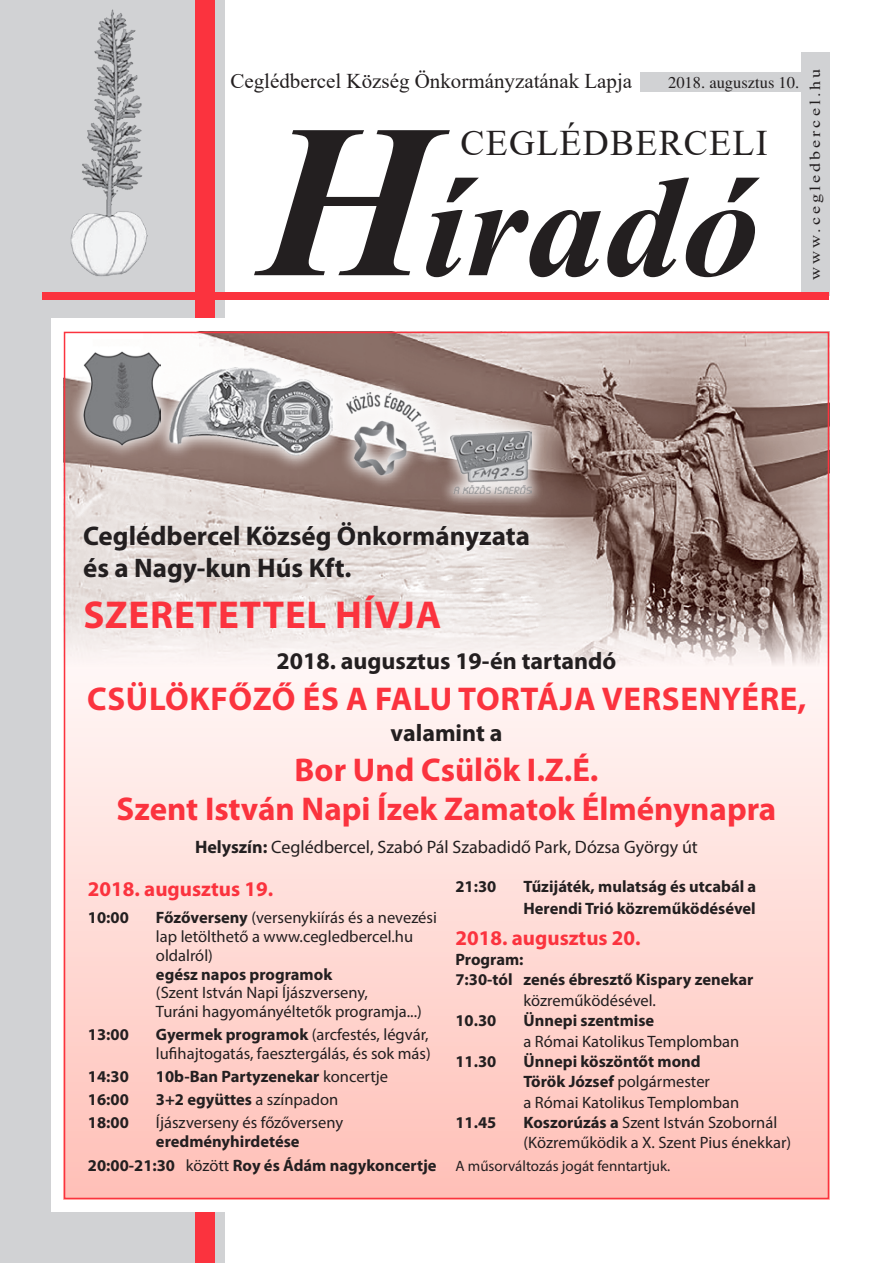
<style>
.page{position:relative;width:893px;height:1263px;background:#fff}
.page>*{position:absolute;margin:0;border:0;box-sizing:border-box;transform-origin:0 0}
.t1{font:italic 700 144px "Times New Roman";color:#231f20;scale:1.08 1}
.t2{font:700 39px "Myriad Pro";letter-spacing:.02em;color:#fb333e}
.t3{font:36px "Times New Roman";letter-spacing:.035em;color:#231f20}
.t4{font:700 33px/39.6px "Myriad Pro";color:#fb333e;text-align:center}
.t5{font:700 33px "Myriad Pro";letter-spacing:.02em;color:#fb333e}
.t6{font:700 27px/32.4px "Myriad Pro";color:#231f20}
.t7{font:700 24px "Myriad Pro";color:#231f20}
.t8{font:21px "Times New Roman";color:#231f20}
.t9{font:700 21px "Myriad Pro";color:#fb333e}
.t10{font:18px "Myriad Pro";color:#231f20}
.t11{font:16.5px/18.9px "Myriad Pro";color:#231f20}
.t12{font:700 16.5px/24.2px "Myriad Pro";color:#231f20}
.t13{font:16.5px "H Times";color:#231f20}
.t14{font:15px "Myriad Pro";color:#231f20}
.t15{font:15px "Times New Roman";letter-spacing:.17em;color:#231f20;scale:1.2 1}
.s1{font-size:219px}
.s2{font-weight:700}
.s3{font-weight:400}
</style>
<div class="page">
<div style="left:801px;top:52px;width:28px;height:244px;background:#d1d2d4"></div>
<div style="left:0;top:0;width:225px;height:1263px;background:#d1d2d4"></div>
<div style="left:196px;top:0;width:19px;height:1263px;background:#fb333e"></div>
<div style="left:43px;top:292px;width:786px;height:7px;background:#fb333e"></div>
<img style="left:70px;top:9px;width:78px;height:268px">
<svg style="left:51px;top:319px;width:187px;height:893px;background:#fbe9e9"></svg>
<img style="left:67px;top:335px;width:759px;height:262px">
<svg style="left:67px;top:597px;width:759px;height:599px;background:#fbdbd6"></svg>
<div style="left:640px;top:72px;width:168px;height:20px;background:#d1d2d4"></div>
<div style="left:437px;top:417px;width:109px;height:91px;background:#fff;opacity:.9"></div>
<img style="left:450px;top:431px;width:82px;height:62px">
<div style="left:154px;top:352px;width:193px;height:119px;background:#fff;opacity:.9"></div>
<img style="left:176px;top:368px;width:156px;height:88px">
<div style="left:68px;top:336px;width:108px;height:124px;background:#fff;opacity:.9"></div>
<img style="left:83px;top:351px;width:78px;height:94px">
<div style="left:331px;top:377px;width:120px;height:113px;background:#fff;opacity:.9"></div>
<img style="left:346px;top:392px;width:90px;height:85px">
<p class="t8" style="left:230px;top:66px;width:403px">Ceglédbercel Község Önkormányzatának Lapja</p>
<h3 class="t3" style="left:461px;top:118px;width:309px">CEGLÉDBERCELI</h3>
<p class="t13" style="left:668px;top:73px;width:133px">2018. augusztus 10.</p>
<h1 class="t1" style="left:261px;top:127px;width:463px"><span class="s1">H</span>íradó</h1>
<p class="t15" style="left:804px;top:280px;width:177px;rotate:-90deg">www.cegledbercel.hu</p>
<h3 class="t6" style="left:83px;top:518px;width:448px">Ceglédbercel Község Önkormányzata és a Nagy-kun Hús Kft.</h3>
<h2 class="t2" style="left:83px;top:589px;width:359px">SZERETETTEL HÍVJA</h2>
<h3 class="t7" style="left:276px;top:645px;width:341px">2018. augusztus 19-én tartandó</h3>
<h3 class="t5" style="left:87px;top:678px;width:721px">CSÜLÖKFŐZŐ ÉS A FALU TORTÁJA VERSENYÉRE,</h3>
<h3 class="t7" style="left:390px;top:717px;width:113px">valamint a</h3>
<h3 class="t4" style="left:117px;top:749px;width:661px">Bor Und Csülök I.Z.É.<br>Szent István Napi Ízek Zamatok Élménynapra</h3>
<p class="t10" style="left:195px;top:835px;width:504px"><span class="s2">Helyszín:</span> Ceglédbercel, Szabó Pál Szabadidő Park, Dózsa György út</p>
<p class="t9" style="left:88px;top:875px;width:187px">2018. augusztus 19.</p>
<p class="t12" style="left:88px;top:905px;width:42px">10:00</p>
<p class="t11" style="left:156px;top:908px;width:282px"><span class="s2">Főzőverseny</span> (versenykiírás és a nevezési lap letölthető a www.cegledbercel.hu oldalról)</p>
<p class="t12" style="left:156px;top:961px;width:178px">egész napos programok</p>
<p class="t11" style="left:156px;top:983px;width:267px">(Szent István Napi Íjászverseny,<br>Turáni hagyományéltetők programja...)</p>
<p class="t12" style="left:88px;top:1022px;width:42px">13:00</p>
<p class="t11" style="left:156px;top:1025px;width:276px"><span class="s2">Gyermek programok</span> (arcfestés, légvár, lufihajtogatás, faesztergálás, és sok más)</p>
<p class="t12" style="left:88px;top:1064px;width:42px">14:30</p>
<p class="t12" style="left:156px;top:1064px;width:234px">10b-Ban Partyzenekar <span class="s3">koncertje</span></p>
<p class="t12" style="left:88px;top:1087px;width:42px">16:00</p>
<p class="t12" style="left:156px;top:1087px;width:184px">3+2 együttes <span class="s3">a színpadon</span></p>
<p class="t12" style="left:88px;top:1110px;width:42px">18:00</p>
<p class="t11" style="left:156px;top:1113px;width:189px">Íjászverseny és főzőverseny</p>
<p class="t12" style="left:88px;top:1129px;width:350px;text-indent:68px">eredményhirdetése<br>20:00-21:30 <span class="s3">között</span> Roy és Ádám nagykoncertje</p>
<p class="t12" style="left:455px;top:874px;width:42px">21:30</p>
<p class="t12" style="left:523px;top:875px;width:234px;line-height:22.2px">Tűzijáték, mulatság és utcabál a<br>Herendi Trió közreműködésével</p>
<p class="t9" style="left:455px;top:924px;width:187px">2018. augusztus 20.</p>
<p class="t12" style="left:455px;top:949px;width:300px;line-height:20.4px">Program:<br>7:30-tól zenés ébresztő Kispary zenekar</p>
<p class="t11" style="left:523px;top:990px;width:134px">közreműködésével.</p>
<p class="t12" style="left:455px;top:1008px;width:42px">10.30</p>
<p class="t12" style="left:523px;top:1008px;width:132px">Ünnepi szentmise</p>
<p class="t11" style="left:523px;top:1031px;width:217px">a Római Katolikus Templomban</p>
<p class="t12" style="left:455px;top:1049px;width:42px">11.30</p>
<p class="t11" style="left:523px;top:1051px;width:217px;line-height:20.4px"><span class="s2">Ünnepi köszöntőt mond<br>Török József</span> polgármester<br>a Római Katolikus Templomban</p>
<p class="t12" style="left:455px;top:1110px;width:42px">11.45</p>
<p class="t11" style="left:523px;top:1112px;width:269px;line-height:20.4px"><span class="s2">Koszorúzás a</span> Szent István Szobornál (Közreműködik a X. Szent Pius énekkar)</p>
<p class="t14" style="left:455px;top:1157px;width:216px">A műsorváltozás jogát fenntartjuk.</p>
</div>
